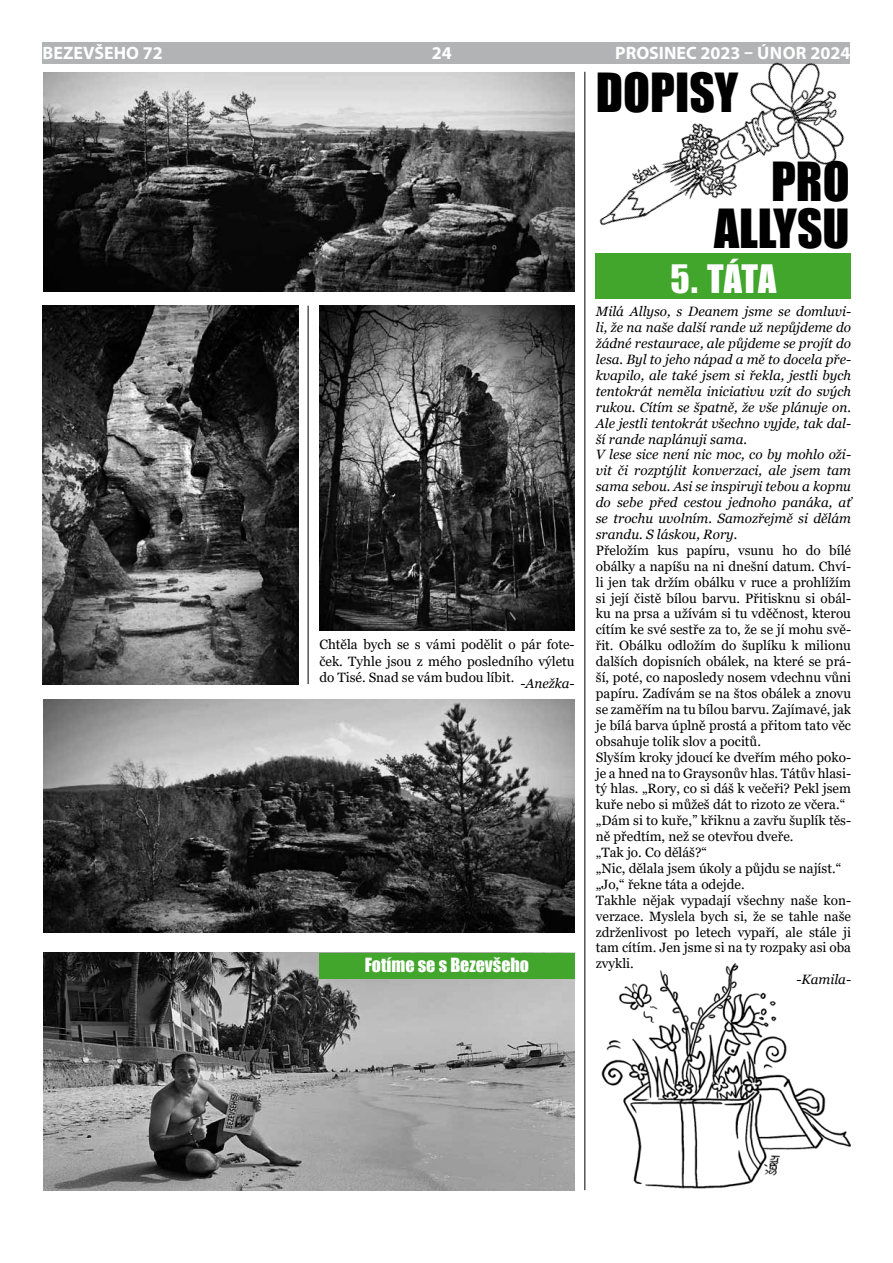
<style>
.page{position:relative;width:893px;height:1263px;background:#fff}
.page>*{position:absolute;margin:0;border:0;box-sizing:border-box;transform-origin:0 0}
.t1{font:49.5px "Impact";color:#000}
.t2{font:36px "Impact";color:#fff}
.t3{font:700 18px "Myriad Pro";color:#fff}
.t4{font:18px "Impact";color:#fff}
.t5{font:13.5px/15.9px "Georgia";color:#000;text-align:justify}
.t6{font:italic 13.5px/15.9px "Georgia";color:#000}
.s1{font-style:italic}
</style>
<div class="page">
<div style="left:43px;top:43px;width:807px;height:21px;background:#b1b3b4"></div>
<img style="left:601px;top:963px;width:249px;height:226px">
<img style="left:319px;top:306px;width:256px;height:324px">
<img style="left:43px;top:306px;width:255px;height:378px">
<img style="left:43px;top:699px;width:531px;height:233px">
<img style="left:43px;top:73px;width:532px;height:218px">
<div style="left:596px;top:254px;width:255px;height:45px;background:#41a62b"></div>
<img style="left:566px;top:42px;width:285px;height:237px">
<hr style="left:584px;top:72px;width:1px;height:1118px;background:#000">
<hr style="left:308px;top:306px;width:1px;height:378px;background:#000">
<img style="left:43px;top:953px;width:532px;height:237px">
<div style="left:319px;top:953px;width:256px;height:25px;background:#41a62b"></div>
<h3 class="t3" style="left:43px;top:41px;width:122px">BEZEVŠEHO 72</h3>
<h3 class="t3" style="left:432px;top:41px;width:21px">24</h3>
<h3 class="t3" style="left:615px;top:41px;width:237px">PROSINEC 2023 – ÚNO R 2024</h3>
<h1 class="t1" style="left:596px;top:54px;width:101px">Dopisy</h1>
<h1 class="t1" style="left:771px;top:143px;width:51px">pro</h1>
<h1 class="t1" style="left:714px;top:190px;width:23px">allys</h1>
<h1 class="t1" style="left:823px;top:190px;width:29px">u</h1>
<p class="t5" style="left:319px;top:637px;width:257px">Chtěla bych se s vámi podělit o pár fote&shy;ček. Tyhle jsou z mého posledního výletu do Tisé. Snad se vám budou líbit. <span class="s1">-Anežka-</span></p>
<h3 class="t4" style="left:365px;top:950px;width:166px">Fotíme se s Bezevšeho</h3>
<h2 class="t2" style="left:670px;top:250px;width:55px">5. táta</h2>
<p class="t6" style="left:596px;top:304px;width:257px">Milá Allyso, s Deanem jsme se domluvi&shy;li, že na naše další rande už nepůjdeme do žádné restaurace, ale půjdeme se projít do lesa. Byl to jeho nápad a mě to docela pře&shy;kvapilo, ale také jsem si řekla, jestli bych tentokrát neměla iniciativu vzít do svých rukou. Cítím se špatně, že vše plánuje on.<br>Ale jestli tentokrát všechno vyjde, tak dal&shy;ší rande naplánuji sama.<br>V lese sice není nic moc, co by mohlo oži&shy;vit či rozptýlit konverzaci, ale jsem tam sama sebou. Asi se inspiruji tebou a kopnu do sebe před cestou jednoho panáka, ať se trochu uvolním. Samozřejmě si dělám srandu. S láskou, Rory.</p>
<p class="t5" style="left:596px;top:542px;width:257px;text-align:left">Přeložím kus papíru, vsunu ho do bílé obálky a napíšu na ni dnešní datum. Chví&shy;li jen tak držím obálku v ruce a prohlížím si její čistě bílou barvu. Přitisknu si obál&shy;ku na prsa a užívám si tu vděčnost, kterou cítím ke své sestře za to, že se jí mohu svě&shy;řit. Obálku odložím do šuplíku k milionu dalších dopisních obálek, na které se prá&shy;ší, poté, co naposledy nosem vdechnu vůni papíru. Zadívám se na štos obálek a znovu se zaměřím na tu bílou barvu. Zajímavé, jak je bílá barva úplně prostá a přitom tato věc obsahuje tolik slov a pocitů.<br>Slyším kroky jdoucí ke dveřím mého poko&shy;je a hned na to Graysonův hlas. Tátův hlasi&shy;tý hlas. „Rory, co si dáš k večeři? Pekl jsem kuře nebo si můžeš dát to rizoto ze včera.“ „Dám si to kuře,” křiknu a zavřu šuplík těs&shy;ně předtím, než se otevřou dveře.<br>„Tak jo. Co děláš?“<br>„Nic, dělala jsem úkoly a půjdu se najíst.“ „Jo,“ řekne táta a odejde.<br>Takhle nějak vypadají všechny naše kon&shy;verzace. Myslela bych si, že se tahle naše zdrženlivost po letech vypaří, ale stále ji tam cítím. Jen jsme si na ty rozpaky asi oba zvykli.</p>
<p class="t6" style="left:796px;top:972px;width:56px">-Kamila-</p>
</div>
